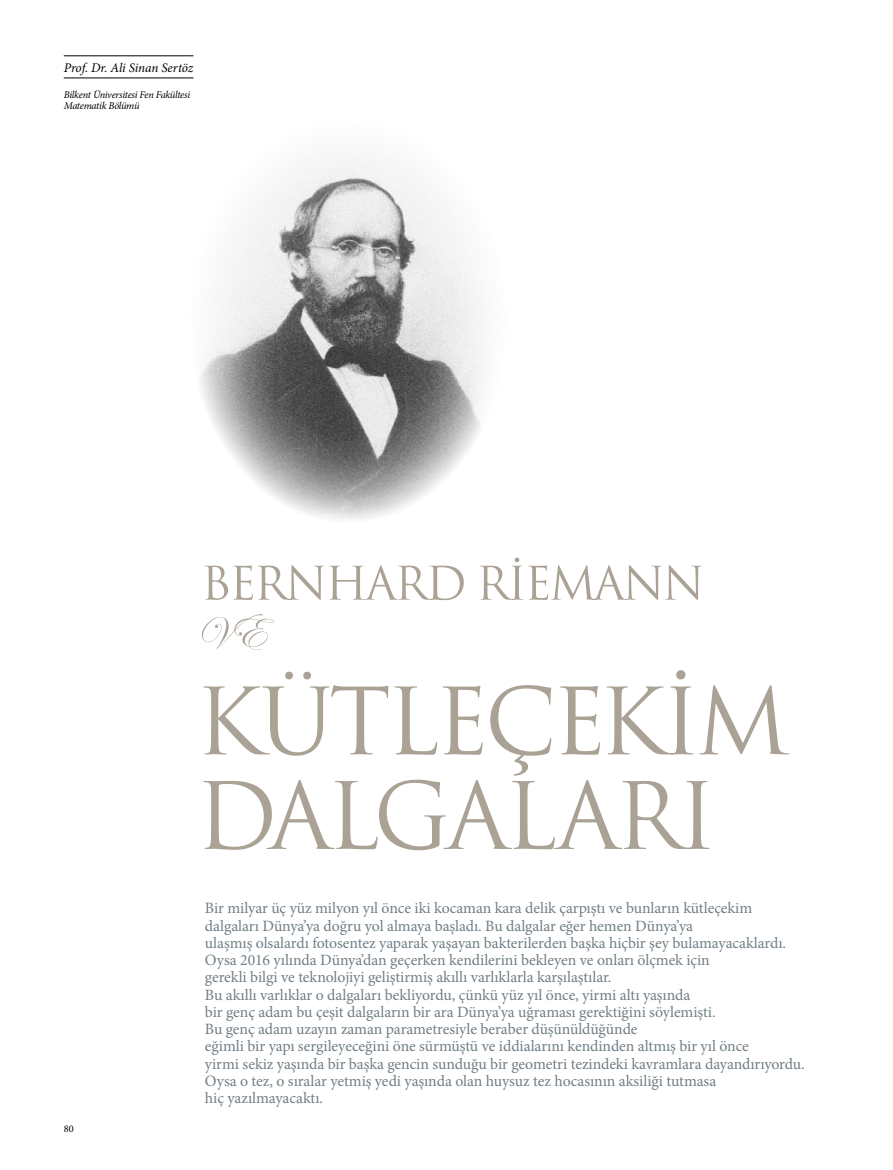
<style>
.page{position:relative;width:893px;height:1170px;background:#fff}
.page>*{position:absolute;margin:0;border:0;box-sizing:border-box;transform-origin:0 0}
.t1{font:15.75px/17.2px "Minion Pro";letter-spacing:-.005em;color:#717e86}
.t2{font:italic 13.2px "Minion Pro";letter-spacing:-.01em;color:#000}
.t3{font:italic 10.35px/10.4px "Minion Pro";letter-spacing:-.03em;color:#000}
.t4{font:10.35px "Minion Pro";color:#000}
</style>
<div class="page">
<svg style="left:203px;top:779px;width:507px;height:71px"></svg>
<svg style="left:203px;top:670px;width:586px;height:105px"></svg>
<svg style="left:202px;top:614px;width:72px;height:36px"></svg>
<svg style="left:205px;top:557px;width:496px;height:43px"></svg>
<img style="left:200px;top:156px;width:286px;height:364px">
<hr style="left:64px;top:78px;width:129px;height:1px;background:#000">
<hr style="left:64px;top:56px;width:129px;height:1px;background:#000">
<p class="t2" style="left:64px;top:58px;width:131px">Prof. Dr. Ali Sinan Sertöz</p>
<p class="t3" style="left:64px;top:90px;width:128px">Bilkent Üniversitesi Fen Fakültesi<br>Matematik Bölümü</p>
<p class="t4" style="left:64px;top:1121px;width:11px">80</p>
<p class="t1" style="left:205px;top:899px;width:601px">Bir milyar üç yüz milyon yıl önce iki kocaman kara delik çarpıştı ve bunların kütleçekim dalgaları Dünya’ya doğru yol almaya başladı. Bu dalgalar eğer hemen Dünya’ya<br>ulaşmış olsalardı fotosentez yaparak yaşayan bakterilerden başka hiçbir şey bulamayacaklardı.<br>Oysa 2016 yılında Dünya’dan geçerken kendilerini bekleyen ve onları ölçmek için<br>gerekli bilgi ve teknolojiyi geliştirmiş akıllı varlıklarla karşılaştılar.<br>Bu akıllı varlıklar o dalgaları bekliyordu, çünkü yüz yıl önce, yirmi altı yaşında<br>bir genç adam bu çeşit dalgaların bir ara Dünya’ya uğraması gerektiğini söylemişti.<br>Bu genç adam uzayın zaman parametresiyle beraber düşünüldüğünde<br>eğimli bir yapı sergileyeceğini öne sürmüştü ve iddialarını kendinden altmış bir yıl önce<br>yirmi sekiz yaşında bir başka gencin sunduğu bir geometri tezindeki kavramlara dayandırıyordu.<br>Oysa o tez, o sıralar yetmiş yedi yaşında olan huysuz tez hocasının aksiliği tutmasa<br>hiç yazılmayacaktı.</p>
</div>
